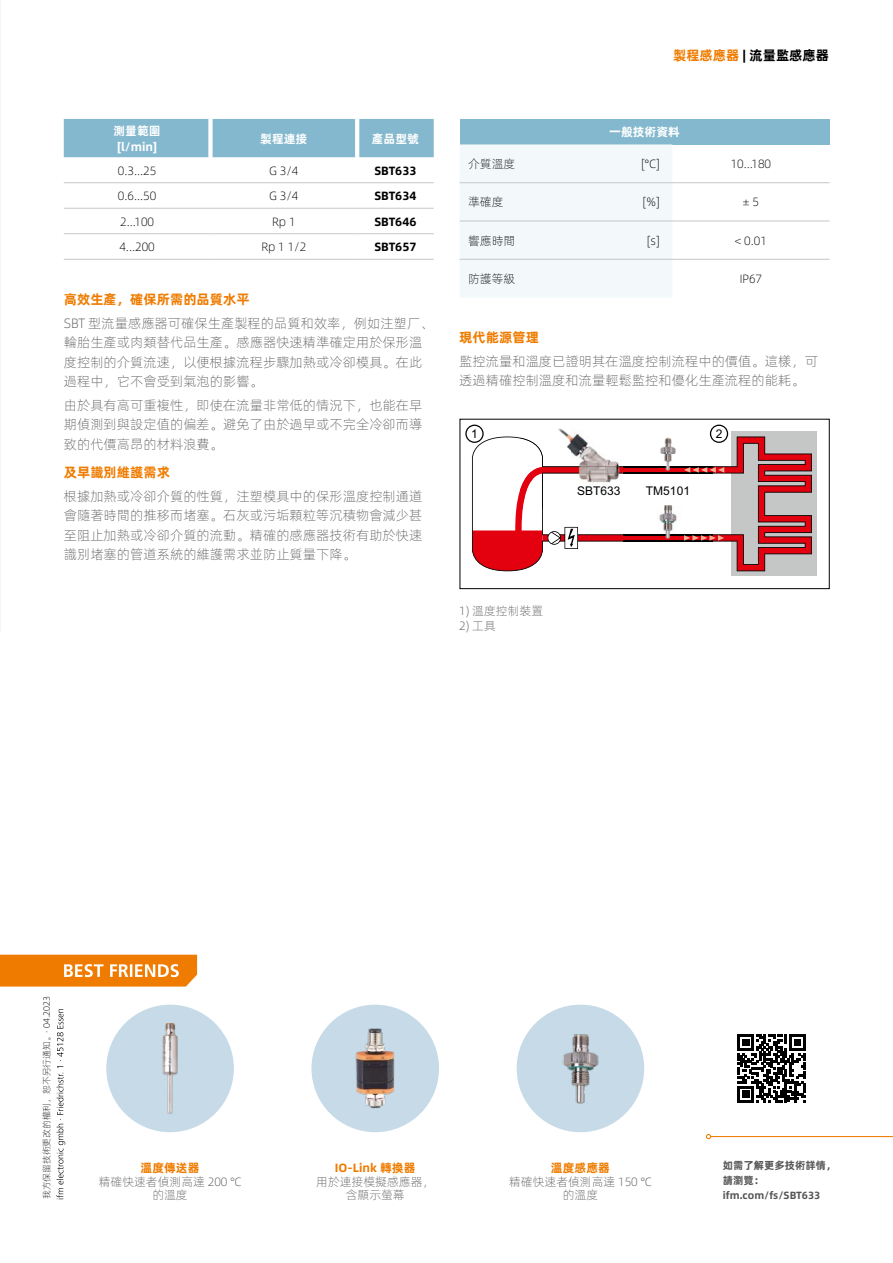
<style>
.page{position:relative;width:893px;height:1263px;background:#fff}
.page>*{position:absolute;margin:0;border:0;box-sizing:border-box;transform-origin:0 0}
.Fließtext{font:13.5px/19.5px "Alibaba Pu Hui Ti L";color:#565656}
.Fließtext_Headline{font:13.5px "Alibaba Pu Hui Ti B";color:#ef7c00}
.Box_Produktgruppe{font:13.5px "Alibaba Pu Hui Ti B";color:#000}
.Tabellentext_zentriert{font:12px "Alibaba Pu Hui Ti L";color:#000}
.Best_Friends_Fließtext{font:12px/13.5px "Alibaba Pu Hui Ti L";color:#565656;text-align:center}
.Tabellenkopf{font:12px "Alibaba Pu Hui Ti B";color:#fff}
.Tabellentext_TAB{font:12px "Alibaba Pu Hui Ti L";color:#000}
.BESTELLNUMMER{font:12px "Alibaba Pu Hui Ti B";color:#000}
.Best_Friends_Headline_orange{font:12px "Alibaba Pu Hui Ti B";color:#ef7c00}
.t1{font:12px "Arial";color:#000}
.Legende{font:12px "Alibaba Pu Hui Ti L";color:#565656}
.QR_Code_linksbündig{font:10.5px/15px "Alibaba Pu Hui Ti B";color:#565656}
.Datum{font:9px "Alibaba Pu Hui Ti L";letter-spacing:-.01em;color:#000}
.s1{color:#ef7c00}
</style>
<div class="page">
<svg style="left:0;top:955px;width:197px;height:31px;background:#f08b1e"></svg>
<img style="left:311px;top:1005px;width:128px;height:127px;border-radius:64px">
<div style="left:106px;top:1005px;width:128px;height:127px;background:#c6dbe7;border-radius:50%"></div>
<img style="left:118px;top:1015px;width:105px;height:105px">
<img style="left:517px;top:1005px;width:127px;height:127px;border-radius:64px">
<svg style="left:738px;top:1034px;width:68px;height:68px"></svg>
<svg style="left:56px;top:1009px;width:9px;height:190px"></svg>
<div style="left:460px;top:119px;width:370px;height:25px;background:#83b8ce"></div>
<div style="left:460px;top:144px;width:212px;height:153px;background:#f3f8fa"></div>
<hr style="left:460px;top:182px;width:212px;height:1px;background:#c5c6c6">
<hr style="left:672px;top:182px;width:158px;height:1px;background:#c5c6c6">
<hr style="left:460px;top:221px;width:212px;height:1px;background:#c5c6c6">
<hr style="left:672px;top:221px;width:158px;height:1px;background:#c5c6c6">
<hr style="left:460px;top:259px;width:212px;height:1px;background:#c5c6c6">
<hr style="left:672px;top:259px;width:158px;height:1px;background:#c5c6c6">
<div style="left:64px;top:119px;width:370px;height:38px;background:#83b8ce"></div>
<div style="left:208px;top:119px;width:5px;height:38px;background:#fff"></div>
<hr style="left:355px;top:119px;width:4px;height:38px;background:#fff">
<hr style="left:64px;top:182px;width:146px;height:1px;background:#c5c6c6">
<hr style="left:210px;top:182px;width:147px;height:1px;background:#c5c6c6">
<hr style="left:357px;top:182px;width:77px;height:1px;background:#c5c6c6">
<hr style="left:64px;top:208px;width:146px;height:1px;background:#c5c6c6">
<hr style="left:210px;top:208px;width:147px;height:1px;background:#c5c6c6">
<hr style="left:357px;top:208px;width:77px;height:1px;background:#c5c6c6">
<hr style="left:64px;top:233px;width:146px;height:1px;background:#c5c6c6">
<hr style="left:210px;top:233px;width:147px;height:1px;background:#c5c6c6">
<hr style="left:357px;top:233px;width:77px;height:1px;background:#c5c6c6">
<hr style="left:64px;top:259px;width:146px;height:1px;background:#c5c6c6">
<hr style="left:210px;top:259px;width:147px;height:1px;background:#c5c6c6">
<hr style="left:357px;top:259px;width:77px;height:1px;background:#c5c6c6">
<div style="left:732px;top:432px;width:85px;height:144px;background:#c5c6c6"></div>
<svg style="left:465px;top:425px;width:346px;height:146px"></svg>
<div style="left:460px;top:419px;width:370px;height:170px;border:1px solid #000"></div>
<hr style="left:711px;top:1136px;width:182px;height:1px;background:#ef7c00">
<svg style="left:706px;top:1134px;width:5px;height:5px"></svg>
<p class="Tabellenkopf" style="left:114px;top:121px;width:49px">測量範圍</p>
<p class="Tabellenkopf" style="left:117px;top:137px;width:41px">[l/min]</p>
<p class="Tabellenkopf" style="left:260px;top:129px;width:49px">製程連接</p>
<p class="Tabellenkopf" style="left:372px;top:129px;width:49px">產品型號</p>
<p class="Tabellentext_zentriert" style="left:118px;top:161px;width:40px">0.3...25</p>
<p class="Tabellentext_zentriert" style="left:269px;top:161px;width:31px">G 3/4</p>
<p class="BESTELLNUMMER" style="left:374px;top:161px;width:44px">SBT633</p>
<p class="Tabellentext_zentriert" style="left:118px;top:187px;width:40px">0.6...50</p>
<p class="Tabellentext_zentriert" style="left:269px;top:187px;width:31px">G 3/4</p>
<p class="BESTELLNUMMER" style="left:374px;top:186px;width:44px">SBT634</p>
<p class="Tabellentext_zentriert" style="left:120px;top:212px;width:35px">2...100</p>
<p class="Tabellentext_zentriert" style="left:272px;top:212px;width:25px">Rp 1</p>
<p class="BESTELLNUMMER" style="left:374px;top:212px;width:44px">SBT646</p>
<p class="Tabellentext_zentriert" style="left:119px;top:238px;width:37px">4...200</p>
<p class="Tabellentext_zentriert" style="left:261px;top:238px;width:46px">Rp 1 1/2</p>
<p class="BESTELLNUMMER" style="left:374px;top:237px;width:44px">SBT657</p>
<p class="Fließtext_Headline" style="left:64px;top:288px;width:187px">高效生產，確保所需的品質水平</p>
<p class="Fließtext" style="left:64px;top:312px;width:371px">SBT 型流量感應器可確保生產製程的品質和效率，例如注塑厂、輪胎生產或肉類替代品生產。感應器快速精準確定用於保形溫度控制的介質流速，以便根據流程步驟加熱或冷卻模具。在此過程中，它不會受到氣泡的影響。</p>
<p class="Fließtext" style="left:64px;top:394px;width:360px;text-align:justify">由於具有高可重複性，即使在流量非常低的情況下，也能在早期偵測到與設定值的偏差。避免了由於過早或不完全冷卻而導致的代價高昂的材料浪費。</p>
<p class="Fließtext_Headline" style="left:64px;top:461px;width:108px">及早識別維護需求</p>
<p class="Fließtext" style="left:64px;top:485px;width:360px;text-align:justify">根據加熱或冷卻介質的性質，注塑模具中的保形溫度控制通道會隨著時間的推移而堵塞。石灰或污垢顆粒等沉積物會減少甚至阻止加熱或冷卻介質的流動。精確的感應器技術有助於快速識別堵塞的管道系統的維護需求並防止質量下降。</p>
<p class="Box_Produktgruppe" style="left:673px;top:44px;width:158px"><span class="s1">製程感應器</span> | 流量監感應器</p>
<p class="Tabellenkopf" style="left:609px;top:123px;width:72px">一般技術資料</p>
<p class="Tabellentext_TAB" style="left:468px;top:155px;width:49px">介質溫度</p>
<p class="Tabellentext_TAB" style="left:641px;top:155px;width:20px">[°C]</p>
<p class="Tabellentext_zentriert" style="left:731px;top:155px;width:42px">10…180</p>
<p class="Tabellentext_TAB" style="left:468px;top:193px;width:37px">準確度</p>
<p class="Tabellentext_TAB" style="left:643px;top:193px;width:18px">[%]</p>
<p class="Tabellentext_zentriert" style="left:743px;top:193px;width:17px">± 5</p>
<p class="Tabellentext_TAB" style="left:468px;top:232px;width:49px">響應時間</p>
<p class="Tabellentext_TAB" style="left:647px;top:232px;width:14px">[s]</p>
<p class="Tabellentext_zentriert" style="left:735px;top:232px;width:34px">&lt; 0.01</p>
<p class="Tabellentext_TAB" style="left:468px;top:270px;width:49px">防護等級</p>
<p class="Tabellentext_zentriert" style="left:740px;top:270px;width:24px">IP67</p>
<p class="Fließtext_Headline" style="left:459px;top:326px;width:81px">現代能源管理</p>
<p class="Fließtext" style="left:459px;top:350px;width:360px">監控流量和溫度已證明其在溫度控制流程中的價值。這樣，可透過精確控制溫度和流量輕鬆監控和優化生產流程的能耗。</p>
<p class="t1" style="left:471px;top:427px;width:8px">1</p>
<p class="t1" style="left:716px;top:427px;width:8px">2</p>
<p class="t1" style="left:577px;top:484px;width:45px">SBT633</p>
<p class="t1" style="left:646px;top:484px;width:46px">TM5101</p>
<p class="Legende" style="left:459px;top:602px;width:85px">1) 溫度控制裝置</p>
<p class="Legende" style="left:459px;top:617px;width:38px">2) 工具</p>
<p class="Datum" style="left:40px;top:1199px;width:204px;rotate:-90deg">我方保留技術更改的權利，恕不另行通知。· 04.2023</p>
<p class="Best_Friends_Headline_orange" style="left:141px;top:1158px;width:61px">溫度傳送器</p>
<p class="Best_Friends_Fließtext" style="left:99px;top:1174px;width:144px">精確快速者偵測高達 200 °C的溫度</p>
<p class="Best_Friends_Headline_orange" style="left:335px;top:1158px;width:82px">IO-Link 轉換器</p>
<p class="Best_Friends_Fließtext" style="left:316px;top:1174px;width:120px">用於連接模擬感應器，含顯示螢幕</p>
<p class="Best_Friends_Headline_orange" style="left:551px;top:1158px;width:61px">溫度感應器</p>
<p class="Best_Friends_Fließtext" style="left:509px;top:1174px;width:144px">精確快速者偵測高達 150 °C</p>
<p class="Best_Friends_Fließtext" style="left:563px;top:1187px;width:37px">的溫度</p>
<p class="QR_Code_linksbündig" style="left:723px;top:1157px;width:115px">如需了解更多技術詳情，請瀏覽：</p>
<p class="QR_Code_linksbündig" style="left:723px;top:1187px;width:99px">ifm.com/fs/SBT633</p>
</div>
